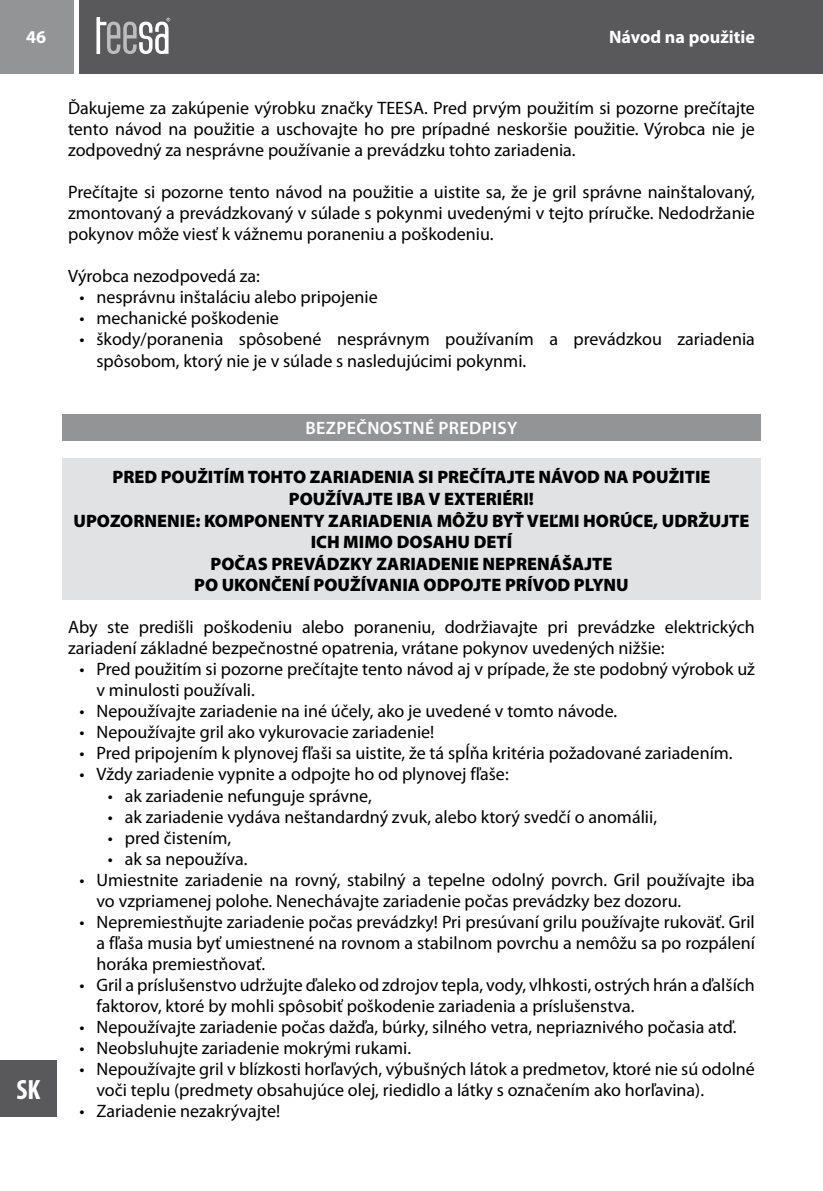
<style>
.page{position:relative;width:823px;height:1191px;background:#fff}
.page>*{position:absolute;margin:0;border:0;box-sizing:border-box;transform-origin:0 0}
.t1{font:700 condensed 28px "Myriad Pro";color:#fff}
.t2{font:18px/21px "Myriad Pro";color:#000}
.t3{font:900 18px/21.6px "Myriad Pro";color:#000;text-align:center}
.t4{font:600 18px "Myriad Pro";letter-spacing:.02em;color:#fff}
.t5{font:700 18px "Myriad Pro";color:#fff}
</style>
<div class="page">
<div style="left:0;top:0;width:74px;height:74px;background:#929496"></div>
<div style="left:79px;top:0;width:743px;height:74px;background:#59595b"></div>
<svg style="left:96px;top:17px;width:74px;height:37px"></svg>
<div style="left:0;top:1060px;width:57px;height:57px;background:#59595b"></div>
<div style="left:62px;top:458px;width:698px;height:142px;background:#e1e2e3"></div>
<div style="left:62px;top:414px;width:698px;height:27px;background:#929496"></div>
<p class="t5" style="left:26px;top:25px;width:21px">46</p>
<p class="t5" style="left:608px;top:25px;width:147px">Návod na použitie</p>
<p class="t2" style="left:68px;top:97px;width:688px;text-align:justify">Ďakujeme za zakúpenie výrobku značky TEESA. Pred prvým použitím si pozorne prečítajte tento návod na použitie a uschovajte ho pre prípadné neskoršie použitie. Výrobca nie je zodpovedný za nesprávne používanie a prevádzku tohto zariadenia.</p>
<p class="t2" style="left:68px;top:181px;width:688px;text-align:justify">Prečítajte si pozorne tento návod na použitie a uistite sa, že je gril správne nainštalovaný, zmontovaný a prevádzkovaný v súlade s pokynmi uvedenými v tejto príručke. Nedodržanie pokynov môže viesť k vážnemu poraneniu a poškodeniu.</p>
<p class="t2" style="left:68px;top:265px;width:193px">Výrobca nezodpovedá za:</p>
<p class="t2" style="left:79px;top:286px;width:300px">• nesprávnu inštaláciu alebo pripojenie</p>
<p class="t2" style="left:79px;top:307px;width:201px">• mechanické poškodenie</p>
<p class="t2" style="left:96px;top:328px;width:659px;line-height:21.6px;text-indent:-17px">• škody/poranenia spôsobené nesprávnym používaním a prevádzkou zariadenia spôsobom, ktorý nie je v súlade s nasledujúcimi pokynmi.</p>
<h1 class="t1" style="left:16px;top:1072px;width:25px">SK</h1>
<p class="t4" style="left:305px;top:416px;width:213px">BEZPEČNOSTNÉ PREDPISY</p>
<p class="t3" style="left:73px;top:466px;width:677px">PRED POUŽITÍM TOHTO ZARIADENIA SI PREČÍTAJTE NÁVOD NA POUŽITIE POUŽÍVAJTE IBA V EXTERIÉRI!<br>UPOZORNENIE: KOMPONENTY ZARIADENIA MÔŽU BYŤ VEĽMI HORÚCE, UDRŽUJTE ICH MIMO DOSAHU DETÍ<br>POČAS PREVÁDZKY ZARIADENIE NEPRENÁŠAJTE<br>PO UKONČENÍ POUŽÍVANIA ODPOJTE PRÍVOD PLYNU</p>
<p class="t2" style="left:68px;top:616px;width:687px">Aby ste predišli poškodeniu alebo poraneniu, dodržiavajte pri prevádzke elektrických zariadení základné bezpečnostné opatrenia, vrátane pokynov uvedených nižšie:</p>
<p class="t2" style="left:96px;top:658px;width:659px;text-indent:-17px">• Pred použitím si pozorne prečítajte tento návod aj v prípade, že ste podobný výrobok už v minulosti používali.</p>
<p class="t2" style="left:79px;top:700px;width:539px">• Nepoužívajte zariadenie na iné účely, ako je uvedené v tomto návode.</p>
<p class="t2" style="left:79px;top:721px;width:356px">• Nepoužívajte gril ako vykurovacie zariadenie!</p>
<p class="t2" style="left:79px;top:742px;width:654px">• Pred pripojením k plynovej fľaši sa uistite, že tá spĺňa kritéria požadované zariadením.</p>
<p class="t2" style="left:79px;top:763px;width:430px">• Vždy zariadenie vypnite a odpojte ho od plynovej fľaše:</p>
<p class="t2" style="left:108px;top:784px;width:265px">• ak zariadenie nefunguje správne,</p>
<p class="t2" style="left:108px;top:805px;width:550px">• ak zariadenie vydáva neštandardný zvuk, alebo ktorý svedčí o anomálii,</p>
<p class="t2" style="left:108px;top:826px;width:125px">• pred čistením,</p>
<p class="t2" style="left:108px;top:847px;width:141px">• ak sa nepoužíva.</p>
<p class="t2" style="left:96px;top:868px;width:659px;text-indent:-17px">• Umiestnite zariadenie na rovný, stabilný a tepelne odolný povrch. Gril používajte iba vo vzpriamenej polohe. Nenechávajte zariadenie počas prevádzky bez dozoru.</p>
<p class="t2" style="left:96px;top:910px;width:659px;text-align:justify;text-indent:-17px">• Nepremiestňujte zariadenie počas prevádzky! Pri presúvaní grilu používajte rukoväť. Gril a fľaša musia byť umiestnené na rovnom a stabilnom povrchu a nemôžu sa po rozpálení horáka premiestňovať.</p>
<p class="t2" style="left:96px;top:973px;width:659px;text-indent:-17px">• Gril a príslušenstvo udržujte ďaleko od zdrojov tepla, vody, vlhkosti, ostrých hrán a ďalších faktorov, ktoré by mohli spôsobiť poškodenie zariadenia a príslušenstva.</p>
<p class="t2" style="left:79px;top:1015px;width:658px">• Nepoužívajte zariadenie počas dažďa, búrky, silného vetra, nepriaznivého počasia atď.</p>
<p class="t2" style="left:79px;top:1036px;width:333px">• Neobsluhujte zariadenie mokrými rukami.</p>
<p class="t2" style="left:96px;top:1057px;width:659px;text-indent:-17px">• Nepoužívajte gril v blízkosti horľavých, výbušných látok a predmetov, ktoré nie sú odolné voči teplu (predmety obsahujúce olej, riedidlo a látky s označením ako horľavina).</p>
<p class="t2" style="left:79px;top:1099px;width:202px">• Zariadenie nezakrývajte!</p>
</div>
